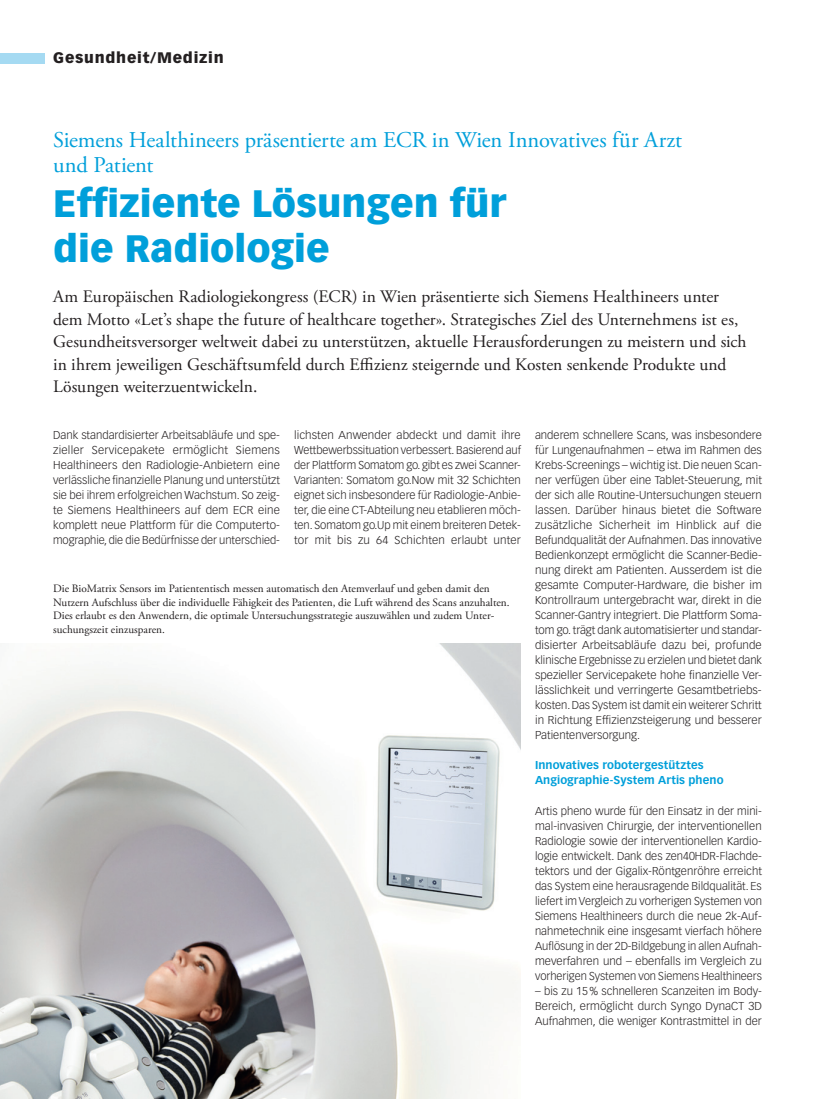
<style>
.page{position:relative;width:815px;height:1099px;background:#fff}
.page>*{position:absolute;margin:0;border:0;box-sizing:border-box;transform-origin:0 0}
.t1{font:900 37.5px/45px "Vectora LT Std";color:#009fda}
.t2{font:22.5px/25px "Adobe Garamond Pro";letter-spacing:-.005em;color:#009fda}
.t3{font:17.5px/22.5px "Adobe Garamond Pro";color:#231f20}
.t4{font:900 15px "Vectora LT Std";letter-spacing:.05em;color:#231f20}
.t5{font:300 11.25px/15px "Vectora LT Std";color:#231f20;text-align:justify}
.t6{font:11.25px/13.5px "Adobe Garamond Pro";color:#231f20}
.t7{font:700 11.25px/15px "Vectora LT Std";letter-spacing:.005em;color:#009fda}
</style>
<div class="page">
<div style="left:0;top:53px;width:45px;height:10px;background:#a5daf2"></div>
<img style="left:0;top:643px;width:521px;height:455px">
<h3 class="t4" style="left:53px;top:49px;width:172px">Gesundheit/Medizin</h3>
<h2 class="t2" style="left:53px;top:128px;width:630px">Siemens Healthineers präsentierte am ECR in Wien Innovatives für Arzt und Patient</h2>
<h1 class="t1" style="left:53px;top:180px;width:454px">Effiziente Lösungen für die Radiologie</h1>
<p class="t3" style="left:53px;top:286px;width:695px">Am Europäischen Radiologiekongress (ECR) in Wien präsentierte sich Siemens Healthineers unter dem Motto «Let’s shape the future of healthcare together». Strategisches Ziel des Unternehmens ist es, Gesundheitsversorger weltweit dabei zu unterstützen, aktuelle Herausforderungen zu meistern und sich in ihrem jeweiligen Geschäftsumfeld durch Effizienz steigernde und Kosten senkende Produkte und Lösungen weiterzuentwickeln.</p>
<p class="t5" style="left:53px;top:428px;width:228px">Dank standardisierter Arbeitsabläufe und spe&shy;zieller Servicepakete ermöglicht Siemens Healthineers den Radiologie-Anbietern eine verlässliche finanzielle Planung und unterstützt sie bei ihrem erfolgreichen Wachstum. So zeig&shy;te Siemens Healthineers auf dem ECR eine komplett neue Plattform für die Computerto&shy;mographie, die die Bedürfnisse der unterschied-</p>
<p class="t5" style="left:294px;top:428px;width:228px">lichsten Anwender abdeckt und damit ihre Wettbewerbssituation verbessert. Basierend auf der Plattform Somatom go. gibt es zwei Scanner-Varianten: Somatom go.Now mit 32 Schichten eignet sich insbesondere für Radiologie-Anbie&shy;ter, die eine CT-Abteilung neu etablieren möch&shy;ten. Somatom go.Up mit einem breiteren Detek&shy;tor mit bis zu 64 Schichten erlaubt unter</p>
<p class="t5" style="left:535px;top:428px;width:228px">anderem schnellere Scans, was insbesondere für Lungenaufnahmen – etwa im Rahmen des Krebs-Screenings – wichtig ist. Die neuen Scan&shy;ner verfügen über eine Tablet-Steuerung, mit der sich alle Routine-Untersuchungen steuern lassen. Darüber hinaus bietet die Software zusätzliche Sicherheit im Hinblick auf die Befundqualität der Aufnahmen. Das innovative Bedienkonzept ermöglicht die Scanner-Bedie&shy;nung direkt am Patienten. Ausserdem ist die gesamte Computer-Hardware, die bisher im Kontrollraum untergebracht war, direkt in die Scanner-Gantry integriert. Die Plattform Soma&shy;tom go. trägt dank automatisierter und standar&shy;disierter Arbeitsabläufe dazu bei, profunde klinische Ergebnisse zu erzielen und bietet dank spezieller Servicepakete hohe finanzielle Ver&shy;lässlichkeit und verringerte Gesamtbetriebs&shy;kosten. Das System ist damit ein weiterer Schritt in Richtung Effizienzsteigerung und besserer Patientenversorgung.</p>
<p class="t7" style="left:535px;top:758px;width:190px">Innovatives robotergestütztes<br>Angiographie-System Artis pheno</p>
<p class="t5" style="left:535px;top:803px;width:228px">Artis pheno wurde für den Einsatz in der mini&shy;mal-invasiven Chirurgie, der interventionellen Radiologie sowie der interventionellen Kardio&shy;logie entwickelt. Dank des zen40HDR-Flachde&shy;tektors und der Gigalix-Röntgenröhre erreicht das System eine herausragende Bildqualität. Es liefert im Vergleich zu vorherigen Systemen von Siemens Healthineers durch die neue 2k-Auf&shy;nahmetechnik eine insgesamt vierfach höhere Auflösung in der 2D-Bildgebung in allen Aufnah&shy;meverfahren und – ebenfalls im Vergleich zu vorherigen Systemen von Siemens Healthineers</p>
<p class="t5" style="left:535px;top:983px;width:228px">– bis zu 15% schnelleren Scanzeiten im Body-Bereich, ermöglicht durch Syngo DynaCT 3D Aufnahmen, die weniger Kontrastmittel in der</p>
<p class="t6" style="left:53px;top:582px;width:458px">Die BioMatrix Sensors im Patiententisch messen automatisch den Atemverlauf und geben damit den Nutzern Aufschluss über die individuelle Fähigkeit des Patienten, die Luft während des Scans anzuhalten.<br>Dies erlaubt es den Anwendern, die optimale Untersuchungsstrategie auszuwählen und zudem Unter&shy;suchungszeit einzusparen.</p>
</div>
